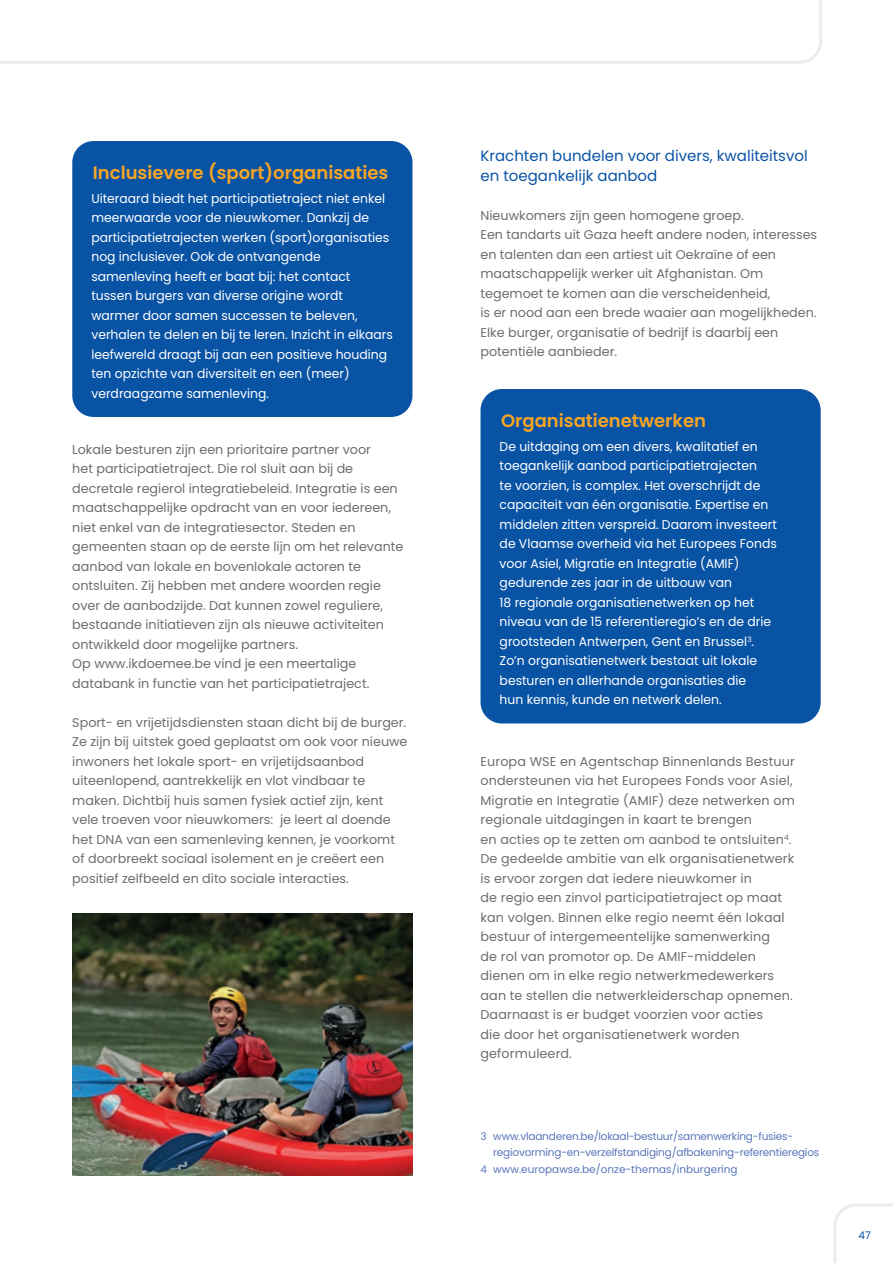
<style>
.page{position:relative;width:893px;height:1263px;background:#fff}
.page>*{position:absolute;margin:0;border:0;box-sizing:border-box;transform-origin:0 0}
.t1{font:600 18px "Poppins";color:#f9a523}
.t2{font:15px/19.5px "Poppins";color:#0953a5}
.t3{font:12.75px/19.5px "Poppins";color:#6c6d70}
.t4{font:12.75px/19.5px "Poppins";color:#fff}
.t5{font:10.5px "Poppins";letter-spacing:-.02em;color:#5876ba}
.t6{font:10.5px "Poppins";color:#5876ba}
.t7{font:10.5px "Poppins";color:#0953a5}
</style>
<div class="page">
<svg style="left:0;top:0;width:822px;height:64px"></svg>
<div style="left:72px;top:141px;width:340px;height:276px;background:#0953a5;border-radius:21px"></div>
<img style="left:72px;top:913px;width:340px;height:262px">
<div style="left:480px;top:389px;width:341px;height:334px;background:#0953a5;border-radius:21px"></div>
<svg style="left:833px;top:1203px;width:60px;height:60px"></svg>
<h1 class="t1" style="left:93px;top:162px;width:297px">Inclusievere (sport)organisaties</h1>
<p class="t4" style="left:91px;top:189px;width:303px">Uiteraard biedt het participatietraject niet enkel meerwaarde voor de nieuwkomer. Dankzij de participatietrajecten werken (sport)organisaties nog inclusiever. Ook de ontvangende samenleving heeft er baat bij: het contact tussen burgers van diverse origine wordt warmer door samen successen te beleven, verhalen te delen en bij te leren. Inzicht in elkaars leefwereld draagt bij aan een positieve houding ten opzichte van diversiteit en een (meer) verdraagzame samenleving.</p>
<p class="t3" style="left:72px;top:440px;width:333px">Lokale besturen zijn een prioritaire partner voor<br>het participatietraject. Die rol sluit aan bij de decretale regierol integratiebeleid. Integratie is een maatschappelijke opdracht van en voor iedereen, niet enkel van de integratiesector. Steden en gemeenten staan op de eerste lijn om het relevante aanbod van lokale en bovenlokale actoren te ontsluiten. Zij hebben met andere woorden regie over de aanbodzijde. Dat kunnen zowel reguliere, bestaande initiatieven zijn als nieuwe activiteiten ontwikkeld door mogelijke partners.<br>Op www.ikdoemee.be vind je een meertalige databank in functie van het participatietraject.</p>
<p class="t3" style="left:72px;top:713px;width:337px">Sport- en vrijetijdsdiensten staan dicht bij de burger.<br>Ze zijn bij uitstek goed geplaatst om ook voor nieuwe inwoners het lokale sport- en vrijetijdsaanbod uiteenlopend, aantrekkelijk en vlot vindbaar te maken. Dichtbij huis samen fysiek actief zijn, kent vele troeven voor nieuwkomers: je leert al doende het DNA van een samenleving kennen, je voorkomt of doorbreekt sociaal isolement en je creëert een positief zelfbeeld en dito sociale interacties.</p>
<p class="t2" style="left:480px;top:146px;width:329px">Krachten bundelen voor divers, kwaliteitsvol en toegankelijk aanbod</p>
<p class="t3" style="left:480px;top:206px;width:338px">Nieuwkomers zijn geen homogene groep.<br>Een tandarts uit Gaza heeft andere noden, interesses en talenten dan een artiest uit Oekraïne of een maatschappelijk werker uit Afghanistan. Om tegemoet te komen aan die verscheidenheid,<br>is er nood aan een brede waaier aan mogelijkheden.<br>Elke burger, organisatie of bedrijf is daarbij een potentiële aanbieder.</p>
<h1 class="t1" style="left:501px;top:410px;width:206px">Organisatienetwerken</h1>
<p class="t4" style="left:500px;top:437px;width:279px">De uitdaging om een divers, kwalitatief en toegankelijk aanbod participatietrajecten<br>te voorzien, is complex. Het overschrijdt de capaciteit van één organisatie. Expertise en middelen zitten verspreid. Daarom investeert de Vlaamse overheid via het Europees Fonds voor Asiel, Migratie en Integratie (AMIF) gedurende zes jaar in de uitbouw van<br>18 regionale organisatienetwerken op het niveau van de 15 referentieregio’s en de drie grootsteden Antwerpen, Gent en Brussel<sup>3</sup>.<br>Zo’n organisatienetwerk bestaat uit lokale besturen en allerhande organisaties die<br>hun kennis, kunde en netwerk delen.</p>
<p class="t3" style="left:480px;top:752px;width:316px">Europa WSE en Agentschap Binnenlands Bestuur ondersteunen via het Europees Fonds voor Asiel, Migratie en Integratie (AMIF) deze netwerken om regionale uitdagingen in kaart te brengen<br>en acties op te zetten om aanbod te ontsluiten<sup>4</sup>.<br>De gedeelde ambitie van elk organisatienetwerk is ervoor zorgen dat iedere nieuwkomer in<br>de regio een zinvol participatietraject op maat kan volgen. Binnen elke regio neemt één lokaal bestuur of intergemeentelijke samenwerking<br>de rol van promotor op. De AMIF-middelen dienen om in elke regio netwerkmedewerkers aan te stellen die netwerkleiderschap opnemen.<br>Daarnaast is er budget voorzien voor acties<br>die door het organisatienetwerk worden geformuleerd.</p>
<p class="t5" style="left:480px;top:1130px;width:314px">3 www.vlaanderen.be/lokaal-bestuur/samenwerking-fusies-</p>
<p class="t5" style="left:493px;top:1147px;width:328px">regiovorming-en-verzelfstandiging/afbakening-referentieregios</p>
<p class="t6" style="left:480px;top:1163px;width:259px">4 www.europawse.be/onze-themas/inburgering</p>
<p class="t7" style="left:859px;top:1229px;width:14px">47</p>
</div>
